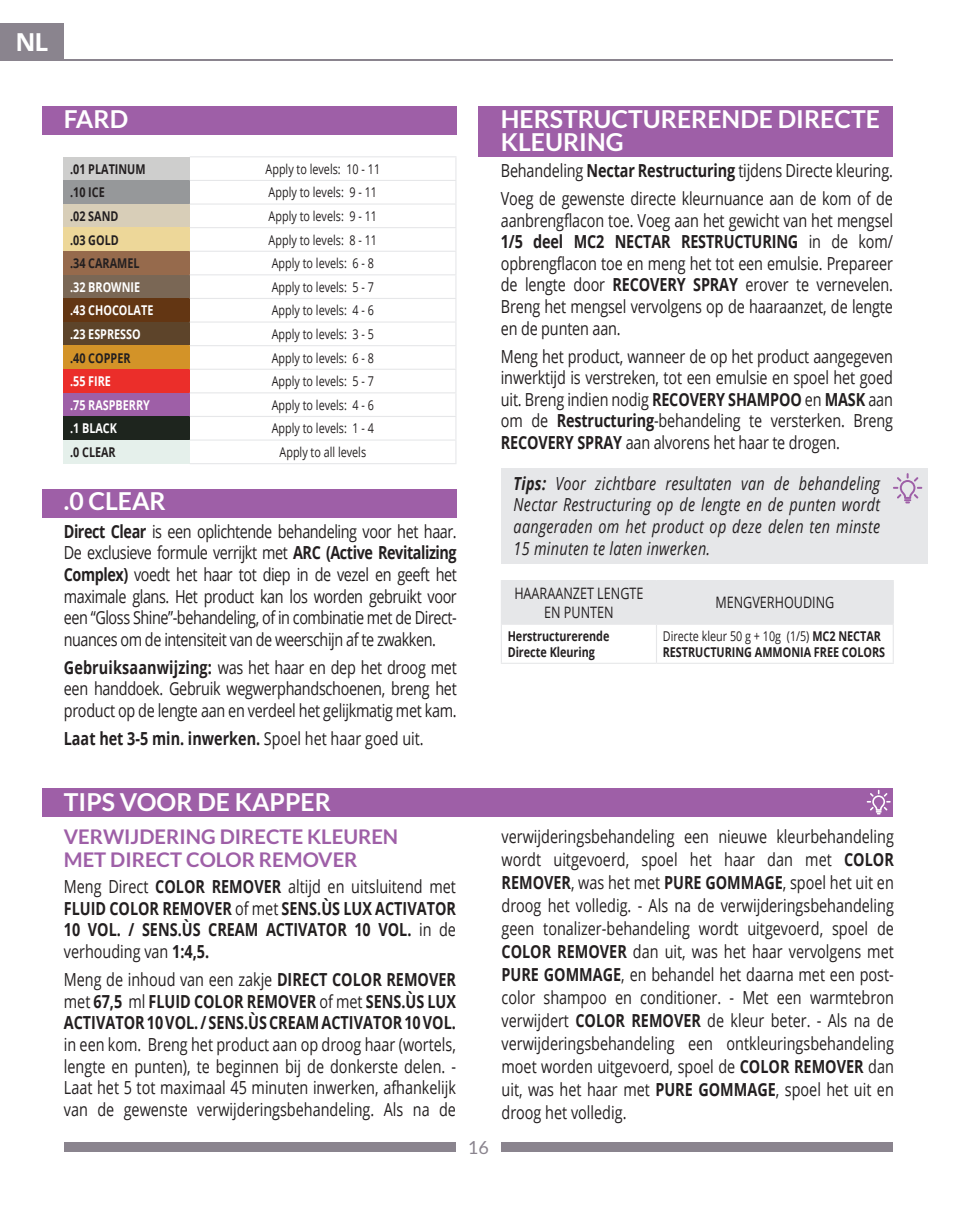
<style>
.page{position:relative;width:957px;height:1212px;background:#fff}
.page>*{position:absolute;margin:0;border:0;box-sizing:border-box;transform-origin:0 0}
.t1{font:700 24.75px/22.5px "Lato";color:#fff}
.t2{font:700 24.75px "Open Sans";color:#fff}
.t3{font:700 20.25px/22.5px "Lato";color:#9e5fa7}
.t4{font:18px/21.6px "Open Sans";letter-spacing:-.01em;color:#231f20;text-align:justify;scale:.8 1}
.t5{font:700 18px/21.6px "Open Sans";color:#231f20;text-align:justify;scale:.8 1}
.t6{font:italic 18px/21.6px "Open Sans";letter-spacing:.02em;color:#231f20;text-align:justify;scale:.8 1}
.t7{font:18px "Lato";color:#8a848e}
.t8{font:15.75px/18.9px "Open Sans";color:#231f20;text-align:center;scale:.8 1}
.t9{font:13.5px "Open Sans";color:#231f20;scale:.8 1}
.t10{font:700 13.5px/16.2px "Open Sans";color:#231f20;scale:.8 1}
.t11{font:700 13.5px "Open Sans";color:#fff;scale:.8 1}
.s1{font-weight:700}
.s2{font-weight:400}
</style>
<div class="page">
<div style="left:64px;top:1142px;width:391px;height:9px;background:#8a848e"></div>
<hr style="left:64px;top:59px;width:829px;height:2px;background:#8a848e">
<div style="left:501px;top:1142px;width:391px;height:9px;background:#8a848e"></div>
<div style="left:0;top:23px;width:64px;height:38px;background:#8a848e"></div>
<div style="left:501px;top:468px;width:426px;height:95px;background:#e6e7e9"></div>
<svg style="left:893px;top:473px;width:29px;height:30px"></svg>
<div style="left:42px;top:106px;width:415px;height:29px;background:#9e5fa7"></div>
<div style="left:42px;top:489px;width:415px;height:29px;background:#9e5fa7"></div>
<div style="left:42px;top:788px;width:851px;height:28px;background:#9e5fa7"></div>
<div style="left:478px;top:106px;width:415px;height:50px;background:#9e5fa7"></div>
<div style="left:64px;top:157px;width:126px;height:23px;background:#cececd"></div>
<div style="left:64px;top:180px;width:126px;height:24px;background:#96989a"></div>
<div style="left:64px;top:204px;width:126px;height:24px;background:#d8ceb8"></div>
<div style="left:64px;top:228px;width:126px;height:23px;background:#edd799"></div>
<div style="left:64px;top:251px;width:126px;height:24px;background:#966a4c"></div>
<div style="left:64px;top:275px;width:126px;height:23px;background:#7a6755"></div>
<div style="left:64px;top:298px;width:126px;height:24px;background:#633613"></div>
<div style="left:64px;top:322px;width:126px;height:24px;background:#5d442a"></div>
<div style="left:64px;top:346px;width:126px;height:23px;background:#d39328"></div>
<div style="left:64px;top:369px;width:126px;height:24px;background:#eb2e2a"></div>
<div style="left:64px;top:393px;width:126px;height:23px;background:#9e5fa7"></div>
<div style="left:64px;top:416px;width:126px;height:24px;background:#1e251e"></div>
<div style="left:64px;top:440px;width:126px;height:24px;background:#e5f0eb"></div>
<hr style="left:190px;top:156px;width:266px;height:1px;background:#e6e7e9">
<hr style="left:190px;top:180px;width:266px;height:1px;background:#e6e7e9">
<hr style="left:190px;top:203px;width:266px;height:2px;background:#e6e7e9">
<hr style="left:190px;top:227px;width:266px;height:1px;background:#e6e7e9">
<hr style="left:190px;top:251px;width:266px;height:1px;background:#e6e7e9">
<hr style="left:190px;top:274px;width:266px;height:1px;background:#e6e7e9">
<hr style="left:190px;top:298px;width:266px;height:1px;background:#e6e7e9">
<hr style="left:190px;top:321px;width:266px;height:2px;background:#e6e7e9">
<hr style="left:190px;top:345px;width:266px;height:1px;background:#e6e7e9">
<hr style="left:190px;top:369px;width:266px;height:1px;background:#e6e7e9">
<hr style="left:190px;top:392px;width:266px;height:1px;background:#e6e7e9">
<hr style="left:190px;top:416px;width:266px;height:1px;background:#e6e7e9">
<hr style="left:190px;top:439px;width:266px;height:2px;background:#e6e7e9">
<svg style="left:455px;top:157px;width:1px;height:306px"></svg>
<hr style="left:190px;top:463px;width:266px;height:1px;background:#e6e7e9">
<div style="left:502px;top:581px;width:390px;height:43px;background:#e6e7e9"></div>
<hr style="left:501px;top:580px;width:155px;height:1px;background:#e6e7e9">
<hr style="left:501px;top:581px;width:1px;height:43px;background:#e6e7e9">
<hr style="left:656px;top:580px;width:238px;height:1px;background:#e6e7e9">
<hr style="left:656px;top:581px;width:1px;height:43px;background:#e6e7e9">
<hr style="left:892px;top:581px;width:2px;height:43px;background:#e6e7e9">
<hr style="left:501px;top:624px;width:155px;height:1px;background:#e6e7e9">
<hr style="left:501px;top:625px;width:1px;height:38px;background:#e6e7e9">
<hr style="left:656px;top:624px;width:238px;height:1px;background:#e6e7e9">
<hr style="left:656px;top:625px;width:1px;height:38px;background:#e6e7e9">
<hr style="left:892px;top:625px;width:2px;height:38px;background:#e6e7e9">
<hr style="left:501px;top:663px;width:155px;height:1px;background:#e6e7e9">
<hr style="left:656px;top:663px;width:238px;height:1px;background:#e6e7e9">
<svg style="left:866px;top:790px;width:24px;height:24px"></svg>
<h1 class="t2" style="left:15px;top:25px;width:34px">NL</h1>
<h1 class="t1" style="left:64px;top:108px;width:66px">FARD</h1>
<p class="t10" style="left:70px;top:160px;width:96px">.01 PLATINUM</p>
<p class="t9" style="left:265px;top:160px;width:145px">Apply to levels: 10 - 11</p>
<p class="t10" style="left:70px;top:184px;width:45px">.10 ICE</p>
<p class="t9" style="left:269px;top:183px;width:137px">Apply to levels: 9 - 11</p>
<p class="t10" style="left:70px;top:208px;width:62px">.02 SAND</p>
<p class="t9" style="left:269px;top:207px;width:137px">Apply to levels: 9 - 11</p>
<p class="t10" style="left:70px;top:231px;width:62px">.03 GOLD</p>
<p class="t9" style="left:269px;top:230px;width:137px">Apply to levels: 8 - 11</p>
<p class="t10" style="left:70px;top:255px;width:88px">.34 CARAMEL</p>
<p class="t9" style="left:272px;top:254px;width:129px">Apply to levels: 6 - 8</p>
<p class="t11" style="left:70px;top:277px;width:89px">.32 BROWNIE</p>
<p class="t9" style="left:272px;top:278px;width:129px">Apply to levels: 5 - 7</p>
<p class="t11" style="left:70px;top:301px;width:106px">.43 CHOCOLATE</p>
<p class="t9" style="left:272px;top:301px;width:129px">Apply to levels: 4 - 6</p>
<p class="t11" style="left:70px;top:325px;width:90px">.23 ESPRESSO</p>
<p class="t9" style="left:272px;top:325px;width:129px">Apply to levels: 3 - 5</p>
<p class="t10" style="left:70px;top:349px;width:77px">.40 COPPER</p>
<p class="t9" style="left:272px;top:348px;width:129px">Apply to levels: 6 - 8</p>
<p class="t11" style="left:70px;top:372px;width:53px">.55 FIRE</p>
<p class="t9" style="left:272px;top:372px;width:129px">Apply to levels: 5 - 7</p>
<p class="t11" style="left:70px;top:395px;width:101px">.75 RASPBERRY</p>
<p class="t9" style="left:272px;top:396px;width:129px">Apply to levels: 4 - 6</p>
<p class="t11" style="left:70px;top:419px;width:60px">.1 BLACK</p>
<p class="t9" style="left:272px;top:419px;width:129px">Apply to levels: 1 - 4</p>
<p class="t10" style="left:70px;top:444px;width:59px">.0 CLEAR</p>
<p class="t9" style="left:279px;top:443px;width:110px">Apply to all levels</p>
<h1 class="t1" style="left:64px;top:489px;width:104px">.0 CLEAR</h1>
<p class="t4" style="left:64px;top:520px;width:493px"><span class="s1">Direct Clear</span> is een oplichtende behandeling voor het haar.<br>De exclusieve formule verrijkt met <span class="s1">ARC (Active Revitalizing Complex)</span> voedt het haar tot diep in de vezel en geeft het maximale glans. Het product kan los worden gebruikt voor een “Gloss Shine”-behandeling, of in combinatie met de Direct&shy;nuances om de intensiteit van de weerschijn af te zwakken.</p>
<p class="t4" style="left:64px;top:656px;width:493px"><span class="s1">Gebruiksaanwijzing:</span> was het haar en dep het droog met een handdoek. Gebruik wegwerphandschoenen, breng het product op de lengte aan en verdeel het gelijkmatig met kam.</p>
<p class="t5" style="left:64px;top:727px;width:451px">Laat het 3-5 min. inwerken. <span class="s2">Spoel het haar goed uit.</span></p>
<h1 class="t1" style="left:501px;top:108px;width:380px">HERSTRUCTURERENDE DIRECTE<br>KLEURING</h1>
<p class="t4" style="left:501px;top:156px;width:492px;line-height:27.9px">Behandeling <span class="s1">Nectar Restructuring</span> tijdens Directe kleuring.<br>Voeg de gewenste directe kleurnuance aan de kom of de</p>
<p class="t4" style="left:501px;top:209px;width:492px">aanbrengflacon toe. Voeg aan het gewicht van het mengsel <span class="s1">1/5 deel MC2 NECTAR RESTRUCTURING</span> in de kom/ opbrengflacon toe en meng het tot een emulsie. Prepareer de lengte door <span class="s1">RECOVERY SPRAY</span> erover te vernevelen.<br>Breng het mengsel vervolgens op de haaraanzet, de lengte en de punten aan.</p>
<p class="t4" style="left:501px;top:345px;width:492px">Meng het product, wanneer de op het product aangegeven inwerktijd is verstreken, tot een emulsie en spoel het goed uit. Breng indien nodig <span class="s1">RECOVERY SHAMPOO</span> en <span class="s1">MASK</span> aan om de <span class="s1">Restructuring</span>-behandeling te versterken. Breng <span class="s1">RECOVERY SPRAY</span> aan alvorens het haar te drogen.</p>
<p class="t6" style="left:513px;top:472px;width:460px"><span class="s1">Tips:</span> Voor zichtbare resultaten van de behandeling Nectar Restructuring op de lengte en de punten wordt aangeraden om het product op deze delen ten minste 15 minuten te laten inwerken.</p>
<p class="t8" style="left:514px;top:583px;width:163px">HAARAANZET LENGTE<br>EN PUNTEN</p>
<p class="t8" style="left:715px;top:593px;width:150px">MENGVERHOUDING</p>
<p class="t10" style="left:508px;top:627px;width:129px">Herstructurerende<br>Directe Kleuring</p>
<p class="t10" style="left:663px;top:627px;width:279px"><span class="s2">Directe kleur 50 g + 10g (1/5)</span> MC2 NECTAR<br>RESTRUCTURING AMMONIA FREE COLORS</p>
<h1 class="t1" style="left:64px;top:790px;width:269px">TIPS VOOR DE KAPPER</h1>
<p class="t3" style="left:64px;top:825px;width:336px">VERWIJDERING DIRECTE KLEUREN<br>MET DIRECT COLOR REMOVER</p>
<p class="t5" style="left:64px;top:875px;width:492px"><span class="s2">Meng Direct</span> COLOR REMOVER <span class="s2">altijd en uitsluitend met </span>FLUID COLOR REMOVER <span class="s2">of met</span> SENS.ÙS LUX ACTIVATOR 10 VOL. / SENS.ÙS CREAM ACTIVATOR 10 VOL. <span class="s2">in de verhouding van</span> 1:4,5.</p>
<p class="t5" style="left:64px;top:968px;width:492px"><span class="s2">Meng de inhoud van een zakje</span> DIRECT COLOR REMOVER <span class="s2">met</span> 67,5 <span class="s2">ml</span> FLUID COLOR REMOVER <span class="s2">of met</span> SENS.ÙS LUX ACTIVATOR 10 VOL. / SENS.ÙS CREAM ACTIVATOR 10 VOL.</p>
<p class="t4" style="left:64px;top:1033px;width:492px">in een kom. Breng het product aan op droog haar (wortels, lengte en punten), te beginnen bij de donkerste delen. - Laat het 5 tot maximaal 45 minuten inwerken, afhankelijk van de gewenste verwijderingsbehandeling. Als na de</p>
<p class="t7" style="left:468px;top:1137px;width:23px">16</p>
<p class="t4" style="left:501px;top:825px;width:492px;line-height:22.9px">verwijderingsbehandeling een nieuwe kleurbehandeling wordt uitgevoerd, spoel het haar dan met <span class="s1">COLOR REMOVER</span>, was het met <span class="s1">PURE GOMMAGE</span>, spoel het uit en droog het volledig. - Als na de verwijderingsbehandeling geen tonalizer-behandeling wordt uitgevoerd, spoel de <span class="s1">COLOR REMOVER</span> dan uit, was het haar vervolgens met <span class="s1">PURE GOMMAGE</span>, en behandel het daarna met een post&shy;color shampoo en conditioner. - Met een warmtebron verwijdert <span class="s1">COLOR REMOVER</span> de kleur beter. - Als na de verwijderingsbehandeling een ontkleuringsbehandeling moet worden uitgevoerd, spoel de <span class="s1">COLOR REMOVER</span> dan uit, was het haar met <span class="s1">PURE GOMMAGE</span>, spoel het uit en droog het volledig.</p>
</div>
